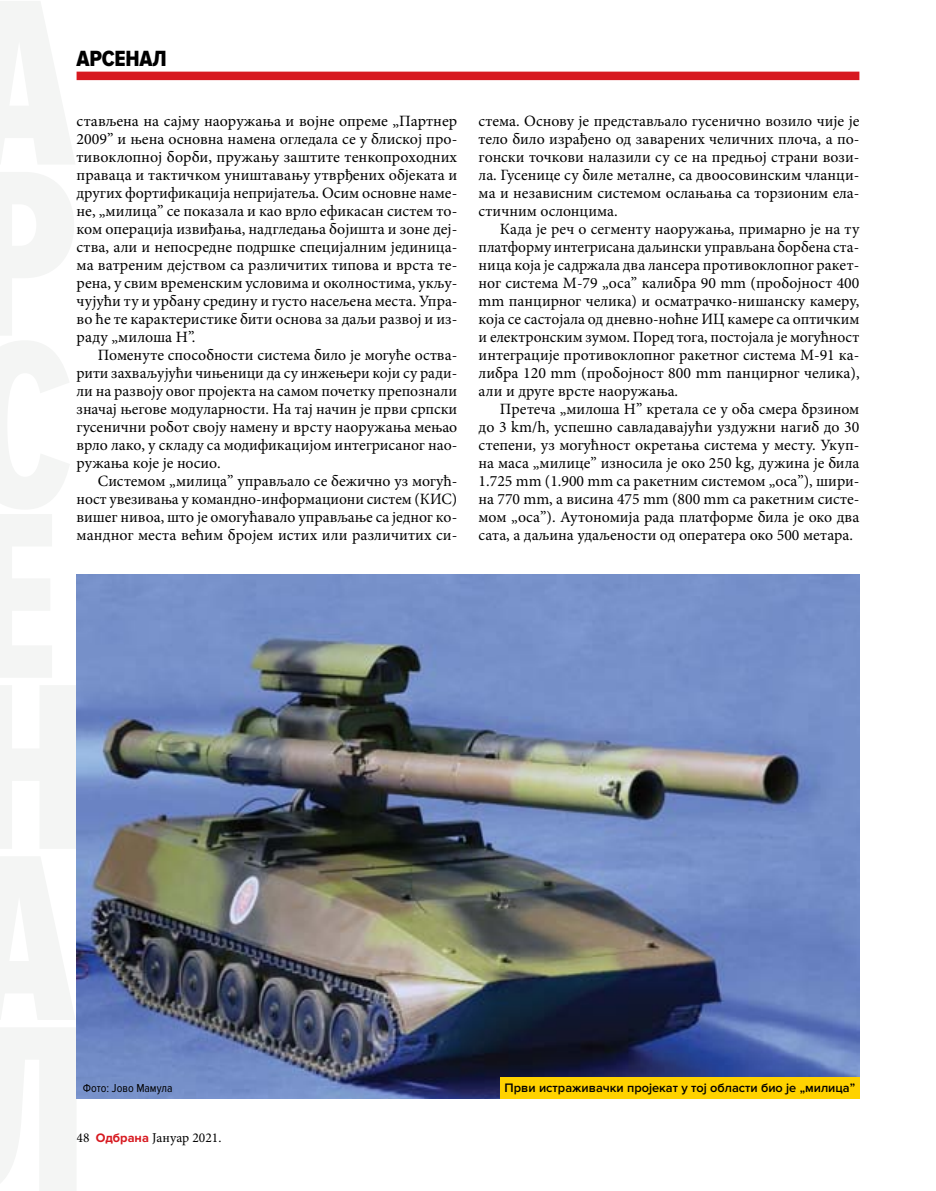
<style>
.page{position:relative;width:936px;height:1191px;background:#fff}
.page>*{position:absolute;margin:0;border:0;box-sizing:border-box;transform-origin:0 0}
.t1{font:22.8px "Proxima Nova Cond Extrabld";letter-spacing:-.01em;color:#000}
.t2{font:15.75px/18px "Minion Pro";color:#000;text-align:justify}
.t3{font:13.5px "Minion Pro";color:#000}
.t4{font:600 12.75px "Proxima Nova";color:#000}
.t5{font:12px "Proxima Nova Cond";color:#000}
.s1{font-family:"Proxima Nova";font-weight:700;font-size:12.75px;color:#d71920}
</style>
<div class="page">
<div style="left:77px;top:72px;width:782px;height:8px;background:#d71920"></div>
<svg style="left:0;top:1027px;width:77px;height:164px"></svg>
<svg style="left:0;top:857px;width:75px;height:163px"></svg>
<svg style="left:0;top:685px;width:77px;height:164px"></svg>
<svg style="left:0;top:172px;width:74px;height:505px"></svg>
<svg style="left:0;top:1px;width:75px;height:163px"></svg>
<img style="left:77px;top:574px;width:782px;height:524px">
<div style="left:500px;top:1077px;width:359px;height:21px;background:#ffd200"></div>
<h1 class="t1" style="left:77px;top:46px;width:92px">АРСЕНАЛ</h1>
<p class="t2" style="left:77px;top:112px;width:382px">стављена на сајму наоружања и војне опреме „Партнер 2009” и њена основна намена огледала се у блиској про&shy;тивоклопној борби, пружању заштите тенкопроходних праваца и тактичком уништавању утврђених објеката и других фортификација непријатеља. Осим основне наме&shy;не, „милица” се показала и као врло ефикасан систем то&shy;ком операција извиђања, надгледања бојишта и зоне деј&shy;ства, али и непосредне подршке специјалним јединица&shy;ма ватреним дејством са различитих типова и врста те&shy;рена, у свим временским условима и околностима, укљу&shy;чујући ту и урбану средину и густо насељена места. Упра&shy;во ће те карактеристике бити основа за даљи развој и из&shy;раду „милоша Н”.</p>
<p class="t2" style="left:77px;top:346px;width:382px;text-indent:21px">Поменуте способности система било је могуће оства&shy;рити захваљујући чињеници да су инжењери који су ради&shy;ли на развоју овог пројекта на самом почетку препознали значај његове модуларности. На тај начин је први српски гусенични робот своју намену и врсту наоружања мењао врло лако, у складу са модификацијом интегрисаног нао&shy;ружања које је носио.</p>
<p class="t2" style="left:77px;top:472px;width:382px;text-indent:21px">Системом „милица” управљало се бежично уз могућ&shy;ност увезивања у командно-информациони систем (КИС) вишег нивоа, што је омогућавало управљање са једног ко&shy;мандног места већим бројем истих или различитих си-</p>
<p class="t2" style="left:478px;top:112px;width:382px">стема. Основу је представљало гусенично возило чије је тело било израђено од заварених челичних плоча, а по&shy;гонски точкови налазили су се на предњој страни вози&shy;ла. Гусенице су биле металне, са двоосовинским чланци&shy;ма и независним системом ослањања са торзионим ела&shy;стичним ослонцима.</p>
<p class="t2" style="left:478px;top:220px;width:382px;text-indent:21px">Када је реч о сегменту наоружања, примарно је на ту платформу интегрисана даљински управљана борбена ста&shy;ница која је садржала два лансера противоклопног ракет&shy;ног система М-79 „оса” калибра 90 mm (пробојност 400 mm панцирног челика) и осматрачко-нишанску камеру, која се састојала од дневно-ноћне ИЦ камере са оптичким и електронским зумом. Поред тога, постојала је могућност интеграције противоклопног ракетног система М-91 ка&shy;либра 120 mm (пробојност 800 mm панцирног челика), али и друге врсте наоружања.</p>
<p class="t2" style="left:478px;top:400px;width:382px;text-indent:21px">Претеча „милоша Н” кретала се у оба смера брзином до 3 km/h, успешно савладавајући уздужни нагиб до 30 степени, уз могућност окретања система у месту. Укуп&shy;на маса „милице” износила је око 250 kg, дужина је била 1.725 mm (1.900 mm са ракетним системом „оса”), шири&shy;на 770 mm, а висина 475 mm (800 mm са ракетним систе&shy;мом „оса”). Аутономија рада платформе била је око два сата, а даљина удаљености од оператера око 500 метара.</p>
<p class="t5" style="left:83px;top:1081px;width:91px">Фото: Јово Мамула</p>
<p class="t4" style="left:504px;top:1080px;width:352px">Први истраживачки пројекат у тој области био је „милица”</p>
<p class="t3" style="left:77px;top:1129px;width:146px">48 <span class="s1">Одбрана</span> Јануар 2021.</p>
</div>
